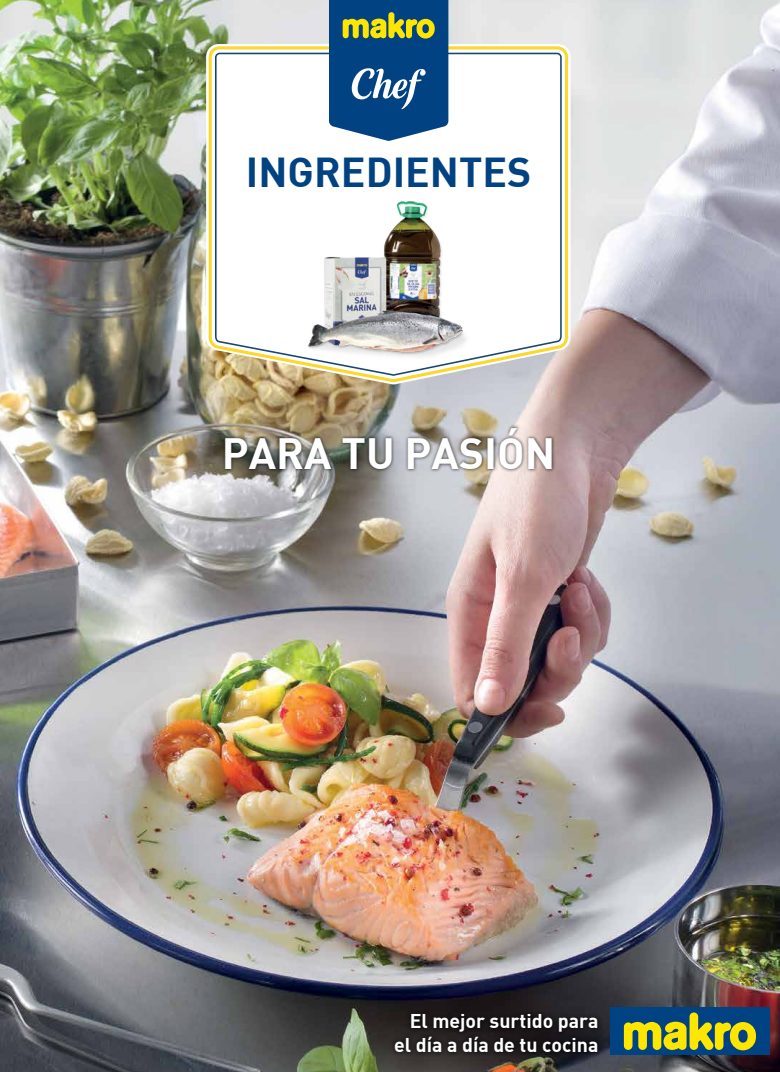
<style>
.page{position:relative;width:780px;height:1072px;background:#fff}
.page>*{position:absolute;margin:0;border:0;box-sizing:border-box;transform-origin:0 0}
.t1{font:700 42.8px "DIN";color:#fff}
.t2{font:700 40.9px "DIN";color:#004282}
.t3{font:700 19.5px/23.4px "DIN";color:#fff;text-align:right}
</style>
<div class="page">
<img style="left:0;top:0;width:780px;height:1072px">
<div style="left:389px;top:1008px;width:214px;height:49px;background:#000;opacity:.6"></div>
<div style="left:610px;top:1007px;width:159px;height:48px;background:#004282"></div>
<svg style="left:624px;top:1012px;width:132px;height:38px"></svg>
<div style="left:221px;top:424px;width:334px;height:49px;background:#000;opacity:.6"></div>
<svg style="left:206px;top:44px;width:364px;height:340px"></svg>
<svg style="left:209px;top:46px;width:359px;height:336px"></svg>
<svg style="left:215px;top:53px;width:346px;height:323px"></svg>
<svg style="left:329px;top:0;width:119px;height:141px;background:#2e6285"></svg>
<img style="left:240px;top:179px;width:260px;height:181px">
<h2 class="t2" style="left:246px;top:145px;width:287px">INGREDIENTES</h2>
<h1 class="t1" style="left:222px;top:426px;width:335px">PARA TU PASIÓN</h1>
<p class="t3" style="left:394px;top:1008px;width:206px">El mejor surtido para el día a día de tu cocina</p>
</div>
